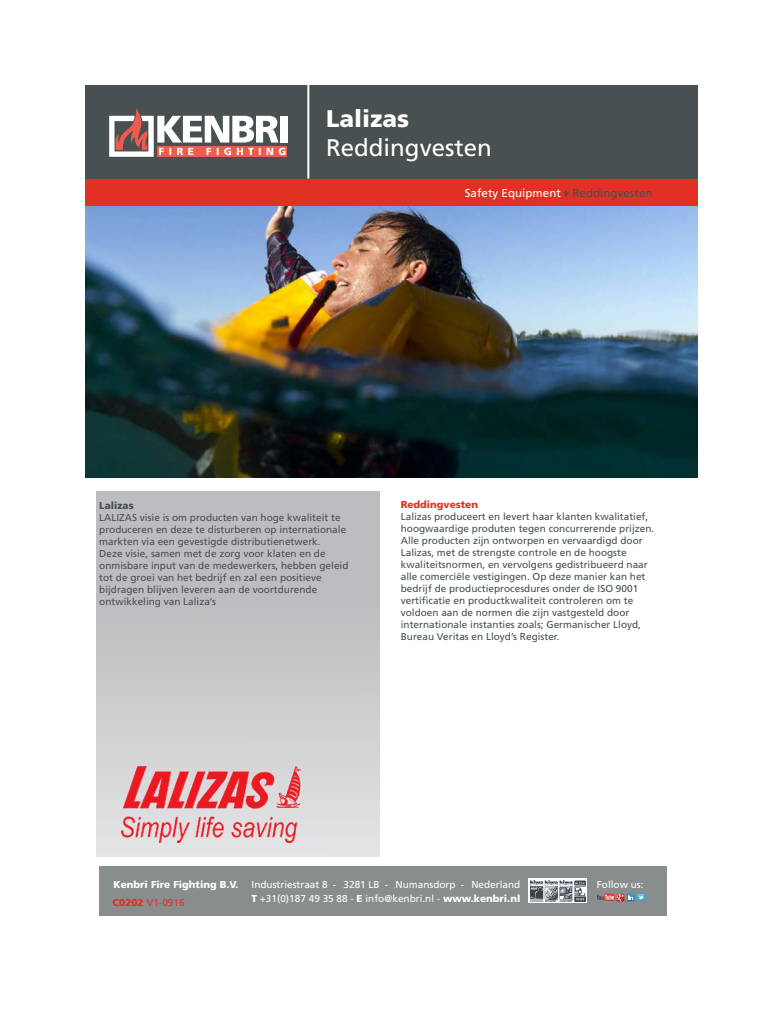
<style>
.page{position:relative;width:766px;height:1012px;background:#fff}
.page>*{position:absolute;margin:0;border:0;box-sizing:border-box;transform-origin:0 0}
.t1{font:24px "Frutiger";color:#fff}
.t2{font:900 24px "Frutiger";color:#fff}
.t3{font:11.5px "Frutiger";letter-spacing:.005em;color:#fff}
.t4{font:10px/12px "Frutiger";color:#485051}
.t5{font:10px "Frutiger";color:#fff}
.t6{font:900 10px "Frutiger";color:#fff}
.t7{font:900 10px "Frutiger";color:#e13124}
.t8{font:10px "Frutiger";color:#e13124}
.t9{font:900 10px "Frutiger";color:#485051}
.s1{color:#485051}
.s2{font-weight:900}
</style>
<div class="page">
<div style="left:85px;top:179px;width:612px;height:28px;background:#e13124"></div>
<div style="left:85px;top:85px;width:612px;height:94px;background:#485051"></div>
<hr style="left:307px;top:85px;width:2px;height:94px;background:#fff">
<div style="left:99px;top:866px;width:567px;height:50px;background:#888d8e"></div>
<svg style="left:528px;top:879px;width:59px;height:24px"></svg>
<img style="left:530px;top:881px;width:55px;height:21px">
<svg style="left:597px;top:894px;width:47px;height:7px"></svg>
<div style="left:280px;top:116px;width:7px;height:27px;background:#fff"></div>
<svg style="left:285px;top:146px;width:2px;height:11px"></svg>
<svg style="left:109px;top:108px;width:176px;height:49px"></svg>
<div style="left:96px;top:491px;width:283px;height:365px;background:linear-gradient(to bottom,#b3b5b8,#e0e0e2)"></div>
<img style="left:85px;top:207px;width:612px;height:271px">
<img style="left:121px;top:766px;width:180px;height:77px">
<p class="t2" style="left:326px;top:104px;width:84px">Lalizas</p>
<p class="t1" style="left:326px;top:133px;width:167px">Reddingvesten</p>
<p class="t3" style="left:464px;top:187px;width:189px">Safety Equipment<span class="s1">✔Reddingvesten</span></p>
<p class="t9" style="left:99px;top:500px;width:36px">Lalizas</p>
<p class="t4" style="left:99px;top:512px;width:248px">LALIZAS visie is om producten van hoge kwaliteit te produceren en deze te disturberen op internationale markten via een gevestigde distributienetwerk.</p>
<p class="t4" style="left:99px;top:548px;width:250px">Deze visie, samen met de zorg voor klaten en de onmisbare input van de medewerkers, hebben geleid tot de groei van het bedrijf en zal een positieve bijdragen blijven leveren aan de voortdurende ontwikkeling van Laliza’s</p>
<p class="t7" style="left:400px;top:498px;width:79px">Reddingvesten</p>
<p class="t4" style="left:400px;top:510px;width:255px">Lalizas produceert en levert haar klanten kwalitatief, hoogwaardige produten tegen concurrerende prijzen.</p>
<p class="t4" style="left:400px;top:534px;width:248px">Alle producten zijn ontworpen en vervaardigd door Lalizas, met de strengste controle en de hoogste kwaliteitsnormen, en vervolgens gedistribueerd naar alle comerciële vestigingen. Op deze manier kan het bedrijf de productieprocesdures onder de ISO 9001 vertificatie en productkwaliteit controleren om te voldoen aan de normen die zijn vastgesteld door internationale instanties zoals; Germanischer Lloyd, Bureau Veritas en Lloyd’s Register.</p>
<p class="t6" style="left:113px;top:878px;width:127px">Kenbri Fire Fighting B.V.</p>
<p class="t5" style="left:251px;top:878px;width:270px">Industriestraat 8 - 3281 LB - Numansdorp - Nederland</p>
<p class="t5" style="left:596px;top:878px;width:48px">Follow us:</p>
<p class="t5" style="left:251px;top:892px;width:270px"><span class="s2">T</span> +31(0)187 49 35 88 - <span class="s2">E</span> info@kenbri.nl - <span class="s2">www.kenbri.nl</span></p>
<p class="t8" style="left:112px;top:897px;width:74px"><span class="s2">C0202</span> V1-0916</p>
</div>
